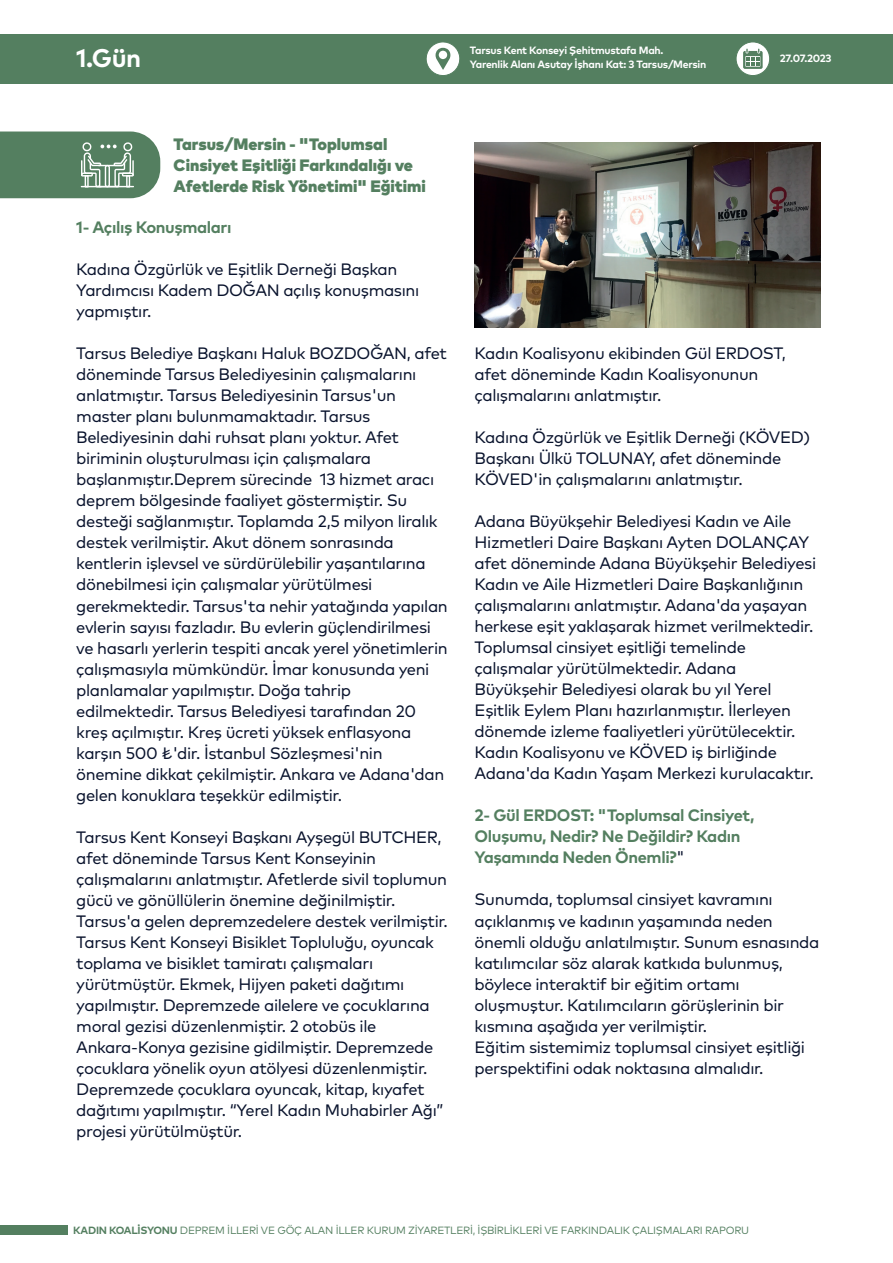
<style>
.page{position:relative;width:893px;height:1263px;background:#fff}
.page>*{position:absolute;margin:0;border:0;box-sizing:border-box;transform-origin:0 0}
.t1{font:700 25.5px "Mark Pro";color:#fff}
.t2{font:16.5px/21px "Mark Pro";letter-spacing:-.025em;color:#09132d}
.t3{font:700 16.5px/21px "Mark Pro";letter-spacing:-.025em;color:#547f60}
.t4{font:900 16.5px/21px "Mark Pro";color:#547f60}
.t5{font:10.5px "Mark Pro";letter-spacing:-.025em;color:#547f60}
.t6{font:700 10.5px/13.5px "Mark Pro";letter-spacing:-.025em;color:#fff}
.s1{font-weight:400;color:#09132d}
.s2{font-weight:700}
</style>
<div class="page">
<div style="left:0;top:1224px;width:68px;height:10px;background:#547f60"></div>
<div style="left:0;top:34px;width:893px;height:49px;background:#547f60"></div>
<svg style="left:0;top:131px;width:160px;height:67px;background:#668c70"></svg>
<svg style="left:426px;top:42px;width:34px;height:33px"></svg>
<svg style="left:736px;top:42px;width:34px;height:34px"></svg>
<div style="left:736px;top:41px;width:34px;height:35px;border:1px solid #547f60;border-radius:50%"></div>
<svg style="left:743px;top:49px;width:20px;height:20px"></svg>
<img style="left:475px;top:142px;width:345px;height:185px">
<h1 class="t1" style="left:76px;top:38px;width:66px">1.Gün</h1>
<p class="t6" style="left:470px;top:43px;width:238px">Tarsus Kent Konseyi Şehitmustafa Mah.<br>Yarenlik Alanı Asutay İşhanı Kat: 3 Tarsus/Mersin</p>
<p class="t6" style="left:780px;top:51px;width:53px">27.07.2023</p>
<p class="t4" style="left:174px;top:132px;width:254px">Tarsus/Mersin - "Toplumsal<br>Cinsiyet Eşitliği Farkındalığı ve<br>Afetlerde Risk Yönetimi" Eğitimi</p>
<p class="t3" style="left:76px;top:216px;width:157px">1- Açılış Konuşmaları</p>
<p class="t2" style="left:76px;top:258px;width:344px">Kadına Özgürlük ve Eşitlik Derneği Başkan<br>Yardımcısı Kadem DOĞAN açılış konuşmasını yapmıştır.</p>
<p class="t2" style="left:76px;top:342px;width:373px">Tarsus Belediye Başkanı Haluk BOZDOĞAN, afet döneminde Tarsus Belediyesinin çalışmalarını anlatmıştır. Tarsus Belediyesinin Tarsus'un master planı bulunmamaktadır. Tarsus Belediyesinin dahi ruhsat planı yoktur. Afet biriminin oluşturulması için çalışmalara başlanmıştır.Deprem sürecinde 13 hizmet aracı deprem bölgesinde faaliyet göstermiştir. Su desteği sağlanmıştır. Toplamda 2,5 milyon liralık destek verilmiştir. Akut dönem sonrasında kentlerin işlevsel ve sürdürülebilir yaşantılarına dönebilmesi için çalışmalar yürütülmesi gerekmektedir. Tarsus'ta nehir yatağında yapılan evlerin sayısı fazladır. Bu evlerin güçlendirilmesi ve hasarlı yerlerin tespiti ancak yerel yönetimlerin çalışmasıyla mümkündür. İmar konusunda yeni planlamalar yapılmıştır. Doğa tahrip edilmektedir. Tarsus Belediyesi tarafından 20 kreş açılmıştır. Kreş ücreti yüksek enflasyona karşın 500 ₺'dir. İstanbul Sözleşmesi'nin önemine dikkat çekilmiştir. Ankara ve Adana'dan gelen konuklara teşekkür edilmiştir.</p>
<p class="t2" style="left:76px;top:825px;width:373px">Tarsus Kent Konseyi Başkanı Ayşegül BUTCHER, afet döneminde Tarsus Kent Konseyinin çalışmalarını anlatmıştır. Afetlerde sivil toplumun gücü ve gönüllülerin önemine değinilmiştir.<br>Tarsus'a gelen depremzedelere destek verilmiştir.<br>Tarsus Kent Konseyi Bisiklet Topluluğu, oyuncak toplama ve bisiklet tamiratı çalışmaları yürütmüştür. Ekmek, Hijyen paketi dağıtımı yapılmıştır. Depremzede ailelere ve çocuklarına moral gezisi düzenlenmiştir. 2 otobüs ile Ankara-Konya gezisine gidilmiştir. Depremzede çocuklara yönelik oyun atölyesi düzenlenmiştir.<br>Depremzede çocuklara oyuncak, kitap, kıyafet dağıtımı yapılmıştır. “Yerel Kadın Muhabirler Ağı” projesi yürütülmüştür.</p>
<p class="t2" style="left:475px;top:342px;width:313px">Kadın Koalisyonu ekibinden Gül ERDOST, afet döneminde Kadın Koalisyonunun çalışmalarını anlatmıştır.</p>
<p class="t2" style="left:475px;top:426px;width:337px">Kadına Özgürlük ve Eşitlik Derneği (KÖVED)<br>Başkanı Ülkü TOLUNAY, afet döneminde<br>KÖVED'in çalışmalarını anlatmıştır.</p>
<p class="t2" style="left:475px;top:510px;width:343px">Adana Büyükşehir Belediyesi Kadın ve Aile Hizmetleri Daire Başkanı Ayten DOLANÇAY afet döneminde Adana Büyükşehir Belediyesi Kadın ve Aile Hizmetleri Daire Başkanlığının çalışmalarını anlatmıştır. Adana'da yaşayan herkese eşit yaklaşarak hizmet verilmektedir.<br>Toplumsal cinsiyet eşitliği temelinde çalışmalar yürütülmektedir. Adana Büyükşehir Belediyesi olarak bu yıl Yerel Eşitlik Eylem Planı hazırlanmıştır. İlerleyen dönemde izleme faaliyetleri yürütülecektir.<br>Kadın Koalisyonu ve KÖVED iş birliğinde Adana'da Kadın Yaşam Merkezi kurulacaktır.</p>
<p class="t3" style="left:475px;top:804px;width:281px">2- Gül ERDOST: "Toplumsal Cinsiyet,<br>Oluşumu, Nedir? Ne Değildir? Kadın<br>Yaşamında Neden Önemli?<span class="s1">"</span></p>
<p class="t2" style="left:475px;top:888px;width:346px">Sunumda, toplumsal cinsiyet kavramını açıklanmış ve kadının yaşamında neden önemli olduğu anlatılmıştır. Sunum esnasında katılımcılar söz alarak katkıda bulunmuş, böylece interaktif bir eğitim ortamı oluşmuştur. Katılımcıların görüşlerinin bir kısmına aşağıda yer verilmiştir.<br>Eğitim sistemimiz toplumsal cinsiyet eşitliği perspektifini odak noktasına almalıdır.</p>
<p class="t5" style="left:73px;top:1222px;width:677px"><span class="s2">KADIN KOALİSYONU</span> DEPREM İLLERİ VE GÖÇ ALAN İLLER KURUM ZİYARETLERİ, İŞBİRLİKLERİ VE FARKINDALIK ÇALIŞMALARI RAPORU</p>
</div>
